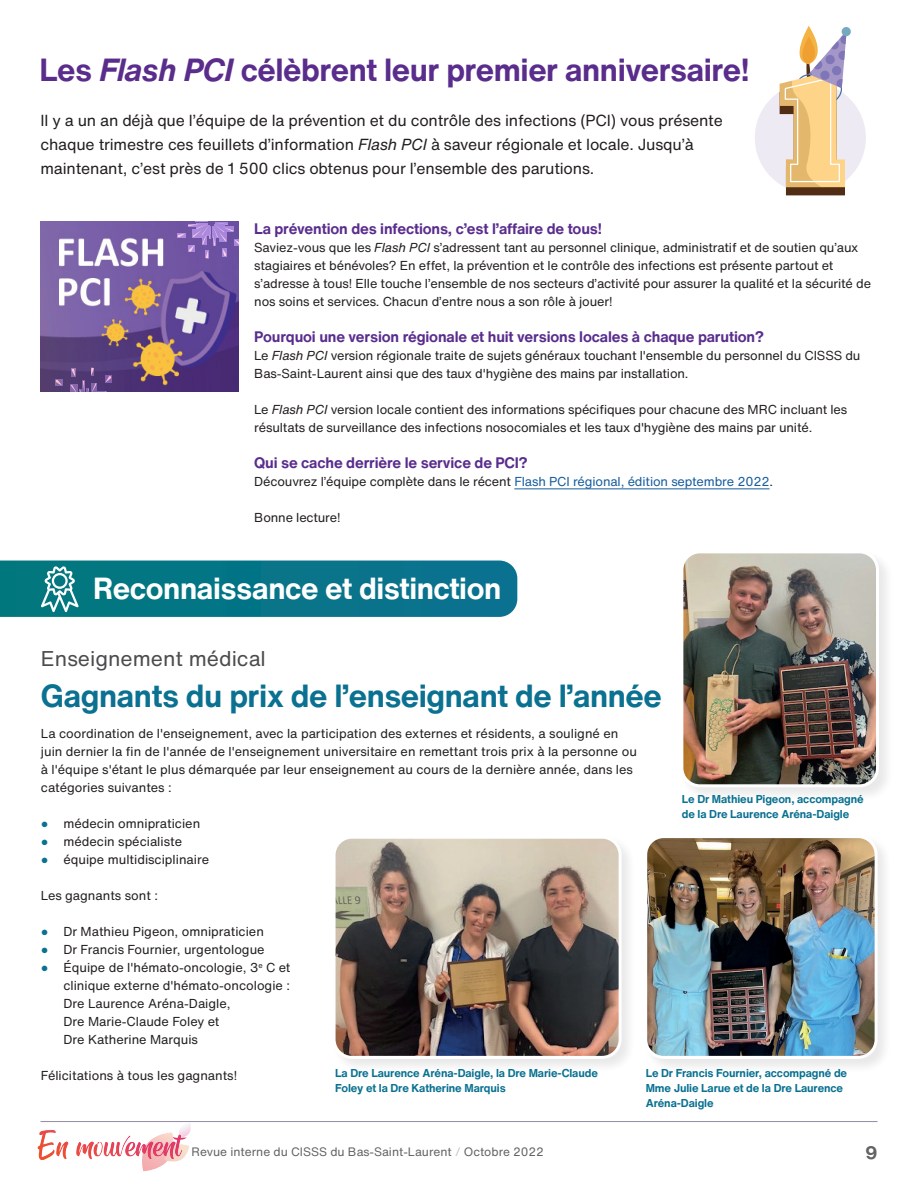
<style>
.page{position:relative;width:918px;height:1188px;background:#fff}
.page>*{position:absolute;margin:0;border:0;box-sizing:border-box;transform-origin:0 0}
.t1{font:700 31.5px "Helvetica Now Text";letter-spacing:-.015em;color:#5a2d8d}
.t2{font:700 31.5px "Helvetica Now Text";letter-spacing:-.015em;color:#0a7191}
.t3{font:700 30px "Helvetica Now Text";letter-spacing:-.015em;color:#fff}
.t4{font:21px "Helvetica Now Text";color:#4b4c4d}
.t5{font:700 18px "Helvetica Now Text";color:#636366}
.t6{font:15.75px/24px "Helvetica Now Text";letter-spacing:-.01em;color:#231f20}
.t7{font:700 15px "Helvetica Now Text";letter-spacing:-.01em;color:#5a2d8d}
.t8{font:12.75px/18px "Helvetica Now Text";letter-spacing:-.01em;color:#231f20}
.t9{font:12px "Helvetica Now Text";color:#636366}
.t10{font:700 11.25px/15px "Helvetica Now Text";letter-spacing:-.01em;color:#0a7191}
.s1{font-style:italic}
.s2{color:#175d9e}
.s3{font-family:"Arial";color:#0a7191}
.s4{color:#c7c8ca}
</style>
<div class="page">
<img style="left:142px;top:1123px;width:47px;height:49px">
<img style="left:37px;top:1124px;width:154px;height:41px">
<hr style="left:40px;top:1121px;width:838px;height:1px;background:#221346">
<div style="left:755px;top:82px;width:111px;height:111px;background:#eeeaf3;border-radius:50%"></div>
<hr style="left:514px;top:489px;width:256px;height:1px;background:#175d9e">
<svg style="left:780px;top:26px;width:71px;height:169px"></svg>
<img style="left:40px;top:221px;width:198px;height:170px">
<svg style="left:47px;top:367px;width:77px;height:25px;background:#5f457f"></svg>
<svg style="left:175px;top:221px;width:64px;height:38px;background:#8668b6"></svg>
<svg style="left:0;top:561px;width:517px;height:56px;background:#0b788a"></svg>
<div style="left:643px;top:834px;width:250px;height:240px;background:#231f20;opacity:.1"></div>
<img style="left:646px;top:837px;width:230px;height:220px">
<div style="left:644px;top:835px;width:234px;height:224px;border:3px solid #fff;border-radius:18px"></div>
<div style="left:679px;top:549px;width:215px;height:253px;background:#f6f6f6"></div>
<img style="left:684px;top:554px;width:194px;height:232px">
<div style="left:680px;top:550px;width:199px;height:237px;border:3px solid #fff;border-radius:18px"></div>
<div style="left:331px;top:834px;width:306px;height:240px;background:#231f20;opacity:.1"></div>
<img style="left:334px;top:837px;width:286px;height:220px">
<div style="left:333px;top:836px;width:289px;height:223px;border:3px solid #fff;border-radius:18px"></div>
<h1 class="t1" style="left:40px;top:46px;width:712px">Les <span class="s1">Flash PCI</span> célèbrent leur premier anniversaire!</h1>
<p class="t6" style="left:40px;top:108px;width:684px">Il y a un an déjà que l’équipe de la prévention et du contrôle des infections (PCI) vous présente chaque trimestre ces feuillets d’information <span class="s1">Flash PCI</span> à saveur régionale et locale. Jusqu’à maintenant, c’est près de 1 500 clics obtenus pour l’ensemble des parutions.</p>
<p class="t7" style="left:254px;top:217px;width:349px">La prévention des infections, c’est l’affaire de tous!</p>
<p class="t8" style="left:254px;top:238px;width:618px">Saviez-vous que les <span class="s1">Flash PCI</span> s’adressent tant au personnel clinique, administratif et de soutien qu’aux stagiaires et bénévoles? En effet, la prévention et le contrôle des infections est présente partout et s’adresse à tous! Elle touche l’ensemble de nos secteurs d’activité pour assurer la qualité et la sécurité de nos soins et services. Chacun d’entre nous a son rôle à jouer!</p>
<p class="t7" style="left:254px;top:325px;width:511px">Pourquoi une version régionale et huit versions locales à chaque parution?</p>
<p class="t8" style="left:254px;top:346px;width:608px">Le <span class="s1">Flash PCI</span> version régionale traite de sujets généraux touchant l'ensemble du personnel du CISSS du<br>Bas-Saint-Laurent ainsi que des taux d'hygiène des mains par installation.</p>
<p class="t8" style="left:254px;top:400px;width:595px">Le <span class="s1">Flash PCI</span> version locale contient des informations spécifiques pour chacune des MRC incluant les résultats de surveillance des infections nosocomiales et les taux d'hygiène des mains par unité.</p>
<p class="t7" style="left:254px;top:451px;width:275px">Qui se cache derrière le service de PCI?</p>
<p class="t8" style="left:254px;top:472px;width:518px">Découvrez l’équipe complète dans le récent <span class="s2">Flash PCI régional, édition septembre 2022</span>.</p>
<p class="t8" style="left:254px;top:508px;width:88px">Bonne lecture!</p>
<h2 class="t3" style="left:93px;top:566px;width:410px">Reconnaissance et distinction</h2>
<h3 class="t4" style="left:41px;top:643px;width:227px">Enseignement médical</h3>
<h1 class="t2" style="left:41px;top:672px;width:622px">Gagnants du prix de l’enseignant de l’année</h1>
<p class="t8" style="left:41px;top:724px;width:598px">La coordination de l'enseignement, avec la participation des externes et résidents, a souligné en juin dernier la fin de l'année de l'enseignement universitaire en remettant trois prix à la personne ou à l'équipe s'étant le plus démarquée par leur enseignement au cours de la dernière année, dans les catégories suivantes :</p>
<p class="t8" style="left:41px;top:814px;width:161px"><span class="s3">●</span> médecin omnipraticien</p>
<p class="t8" style="left:41px;top:832px;width:143px"><span class="s3">●</span> médecin spécialiste</p>
<p class="t8" style="left:41px;top:850px;width:170px"><span class="s3">●</span> équipe multidisciplinaire</p>
<p class="t8" style="left:41px;top:886px;width:119px">Les gagnants sont :</p>
<p class="t8" style="left:41px;top:922px;width:224px"><span class="s3">●</span> Dr Mathieu Pigeon, omnipraticien</p>
<p class="t8" style="left:41px;top:940px;width:225px"><span class="s3">●</span> Dr Francis Fournier, urgentologue</p>
<p class="t8" style="left:63px;top:958px;width:229px;text-indent:-23px"><span class="s3">●</span> Équipe de l'hémato-oncologie, 3<sup>e</sup> C et clinique externe d'hémato-oncologie :<br>Dre Laurence Aréna-Daigle,<br>Dre Marie-Claude Foley et<br>Dre Katherine Marquis</p>
<p class="t8" style="left:41px;top:1066px;width:198px">Félicitations à tous les gagnants!</p>
<p class="t10" style="left:682px;top:792px;width:183px">Le Dr Mathieu Pigeon, accompagné de la Dre Laurence Aréna-Daigle</p>
<p class="t10" style="left:335px;top:1065px;width:264px">La Dre Laurence Aréna-Daigle, la Dre Marie-Claude<br>Foley et la Dre Katherine Marquis</p>
<p class="t10" style="left:646px;top:1065px;width:203px">Le Dr Francis Fournier, accompagné de<br>Mme Julie Larue et de la Dre Laurence<br>Aréna-Daigle</p>
<p class="t9" style="left:192px;top:1143px;width:354px">Revue interne du CISSS du Bas-Saint-Laurent <span class="s4">/</span> Octobre 2022</p>
<h3 class="t5" style="left:866px;top:1140px;width:13px">9</h3>
</div>
